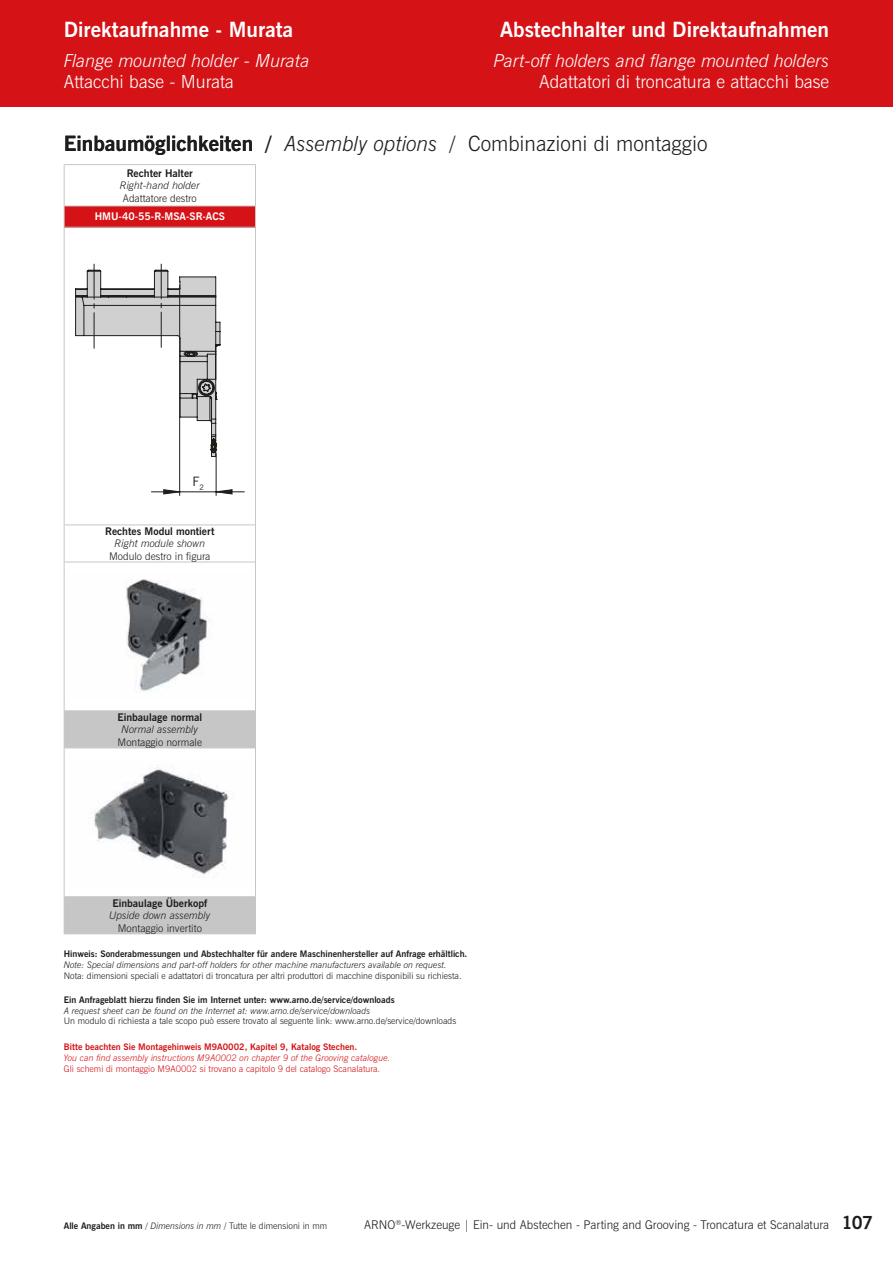
<style>
.page{position:relative;width:893px;height:1263px;background:#fff}
.page>*{position:absolute;margin:0;border:0;box-sizing:border-box;transform-origin:0 0}
.t1{font:300 21px "News Gothic L";color:#1d1d1b}
.t2{font:700 21px "News Gothic";color:#fff}
.t3{font:italic 300 18px "News Gothic";color:#fff}
.t4{font:300 18px "News Gothic L";color:#fff}
.t5{font:12.9px "News Gothic";color:#1d1d1b}
.t6{font:300 12px "News Gothic L";color:#1d1d1b}
.t7{font:300 10.5px "News Gothic L";color:#1d1d1b}
.t8{font:700 10.5px "News Gothic";color:#1d1d1b}
.t9{font:italic 300 10.5px "News Gothic";color:#1d1d1b}
.t10{font:700 10.5px "News Gothic";color:#fff}
.t11{font:300 9px "News Gothic L";color:#1d1d1b}
.t12{font:700 9px "News Gothic";color:#1d1d1b}
.t13{font:italic 300 9px "News Gothic";color:#1d1d1b}
.t14{font:italic 300 9px "News Gothic";color:#d51317}
.t15{font:300 9px "News Gothic L";color:#d51317}
.t16{font:700 9px "News Gothic";color:#d51317}
.s1{font-family:"News Gothic";font-weight:700}
.s2{font-family:"News Gothic";font-style:italic}
.s3{font-family:"News Gothic";font-weight:700;font-size:18px}
</style>
<div class="page">
<div style="left:0;top:0;width:893px;height:106px;background:#d51317"></div>
<div style="left:64px;top:206px;width:191px;height:21px;background:#d51317"></div>
<svg style="left:65px;top:711px;width:190px;height:222px"></svg>
<hr style="left:65px;top:164px;width:190px;height:1px;background:#c6c6c6">
<hr style="left:64px;top:164px;width:1px;height:42px;background:#c6c6c6">
<hr style="left:255px;top:164px;width:1px;height:42px;background:#c6c6c6">
<hr style="left:65px;top:206px;width:190px;height:1px;background:#c6c6c6">
<svg style="left:64px;top:206px;width:1px;height:21px"></svg>
<svg style="left:255px;top:206px;width:1px;height:21px"></svg>
<hr style="left:65px;top:227px;width:190px;height:1px;background:#c6c6c6">
<hr style="left:64px;top:227px;width:1px;height:298px;background:#c6c6c6">
<hr style="left:255px;top:227px;width:1px;height:298px;background:#c6c6c6">
<hr style="left:65px;top:524px;width:190px;height:1px;background:#c6c6c6">
<hr style="left:64px;top:525px;width:1px;height:37px;background:#c6c6c6">
<hr style="left:255px;top:525px;width:1px;height:37px;background:#c6c6c6">
<hr style="left:65px;top:562px;width:190px;height:1px;background:#c6c6c6">
<hr style="left:64px;top:562px;width:1px;height:149px;background:#c6c6c6">
<hr style="left:255px;top:562px;width:1px;height:149px;background:#c6c6c6">
<hr style="left:65px;top:710px;width:190px;height:1px;background:#c6c6c6">
<hr style="left:64px;top:711px;width:1px;height:37px;background:#c6c6c6">
<hr style="left:255px;top:711px;width:1px;height:37px;background:#c6c6c6">
<hr style="left:65px;top:747px;width:190px;height:1px;background:#c6c6c6">
<hr style="left:64px;top:748px;width:1px;height:149px;background:#c6c6c6">
<hr style="left:255px;top:748px;width:1px;height:149px;background:#c6c6c6">
<hr style="left:65px;top:896px;width:190px;height:1px;background:#c6c6c6">
<hr style="left:64px;top:897px;width:1px;height:37px;background:#c6c6c6">
<hr style="left:255px;top:897px;width:1px;height:37px;background:#c6c6c6">
<hr style="left:65px;top:933px;width:190px;height:1px;background:#c6c6c6">
<hr style="left:216px;top:454px;width:1px;height:41px;background:#1d1d1b">
<hr style="left:179px;top:285px;width:1px;height:210px;background:#1d1d1b">
<svg style="left:151px;top:489px;width:93px;height:6px"></svg>
<svg style="left:75px;top:264px;width:146px;height:193px"></svg>
<img style="left:126px;top:579px;width:84px;height:113px">
<img style="left:72px;top:758px;width:180px;height:128px">
<h1 class="t2" style="left:64px;top:17px;width:231px">Direktaufnahme - Murata</h1>
<h1 class="t2" style="left:500px;top:17px;width:330px">Abstechhalter und Direktaufnahmen</h1>
<h2 class="t3" style="left:64px;top:54px;width:248px">Flange mounted holder - Murata</h2>
<h2 class="t3" style="left:493px;top:54px;width:337px">Part-off holders and flange mounted holders</h2>
<h2 class="t4" style="left:64px;top:75px;width:172px">Attacchi base - Murata</h2>
<h2 class="t4" style="left:539px;top:75px;width:291px">Adattatori di troncatura e attacchi base</h2>
<h1 class="t1" style="left:64px;top:135px;width:645px"><span class="s1">Einbaumöglichkeiten /</span> <span class="s2">Assembly options</span> / Combinazioni di montaggio</h1>
<p class="t8" style="left:127px;top:167px;width:68px">Rechter Halter</p>
<p class="t9" style="left:120px;top:181px;width:82px">Right-hand holder</p>
<p class="t7" style="left:123px;top:194px;width:75px">Adattatore destro</p>
<p class="t10" style="left:95px;top:211px;width:132px">HMU-40-55-R-MSA-SR-ACS</p>
<h3 class="t5" style="left:192px;top:474px;width:13px">F<sub>2</sub></h3>
<p class="t8" style="left:105px;top:525px;width:111px">Rechtes Modul montiert</p>
<p class="t9" style="left:115px;top:539px;width:92px">Right module shown</p>
<p class="t7" style="left:109px;top:552px;width:103px">Modulo destro in figura</p>
<p class="t8" style="left:117px;top:711px;width:86px">Einbaulage normal</p>
<p class="t9" style="left:122px;top:725px;width:78px">Normal assembly</p>
<p class="t7" style="left:118px;top:738px;width:86px">Montaggio normale</p>
<p class="t8" style="left:112px;top:897px;width:96px">Einbaulage Überkopf</p>
<p class="t9" style="left:109px;top:911px;width:103px">Upside down assembly</p>
<p class="t7" style="left:118px;top:924px;width:86px">Montaggio invertito</p>
<p class="t12" style="left:64px;top:949px;width:405px">Hinweis: Sonderabmessungen und Abstechhalter für andere Maschinenhersteller auf Anfrage erhältlich.</p>
<p class="t13" style="left:64px;top:961px;width:385px">Note: Special dimensions and part-off holders for other machine manufacturers available on request.</p>
<p class="t11" style="left:64px;top:972px;width:399px">Nota: dimensioni speciali e adattatori di troncatura per altri produttori di macchine disponibili su richiesta.</p>
<p class="t12" style="left:64px;top:994px;width:332px">Ein Anfrageblatt hierzu finden Sie im Internet unter: www.arno.de/service/downloads</p>
<p class="t13" style="left:64px;top:1007px;width:308px">A request sheet can be found on the Internet at: www.arno.de/service/downloads</p>
<p class="t11" style="left:64px;top:1017px;width:394px">Un modulo di richiesta a tale scopo può essere trovato al seguente link: www.arno.de/service/downloads</p>
<p class="t16" style="left:64px;top:1042px;width:295px">Bitte beachten Sie Montagehinweis M9A0002, Kapitel 9, Katalog Stechen.</p>
<p class="t14" style="left:64px;top:1054px;width:328px">You can find assembly instructions M9A0002 on chapter 9 of the Grooving catalogue.</p>
<p class="t15" style="left:64px;top:1065px;width:318px">Gli schemi di montaggio M9A0002 si trovano a capitolo 9 del catalogo Scanalatura.</p>
<p class="t11" style="left:64px;top:1222px;width:265px"><span class="s1">Alle Angaben in mm</span> <span class="s2">/ Dimensions in mm</span> / Tutte le dimensioni in mm</p>
<h3 class="t6" style="left:364px;top:1220px;width:510px">ARNO<sup>®</sup>-Werkzeuge | Ein- und Abstechen - Parting and Grooving - Troncatura et Scanalatura <span class="s3">107</span></h3>
</div>
